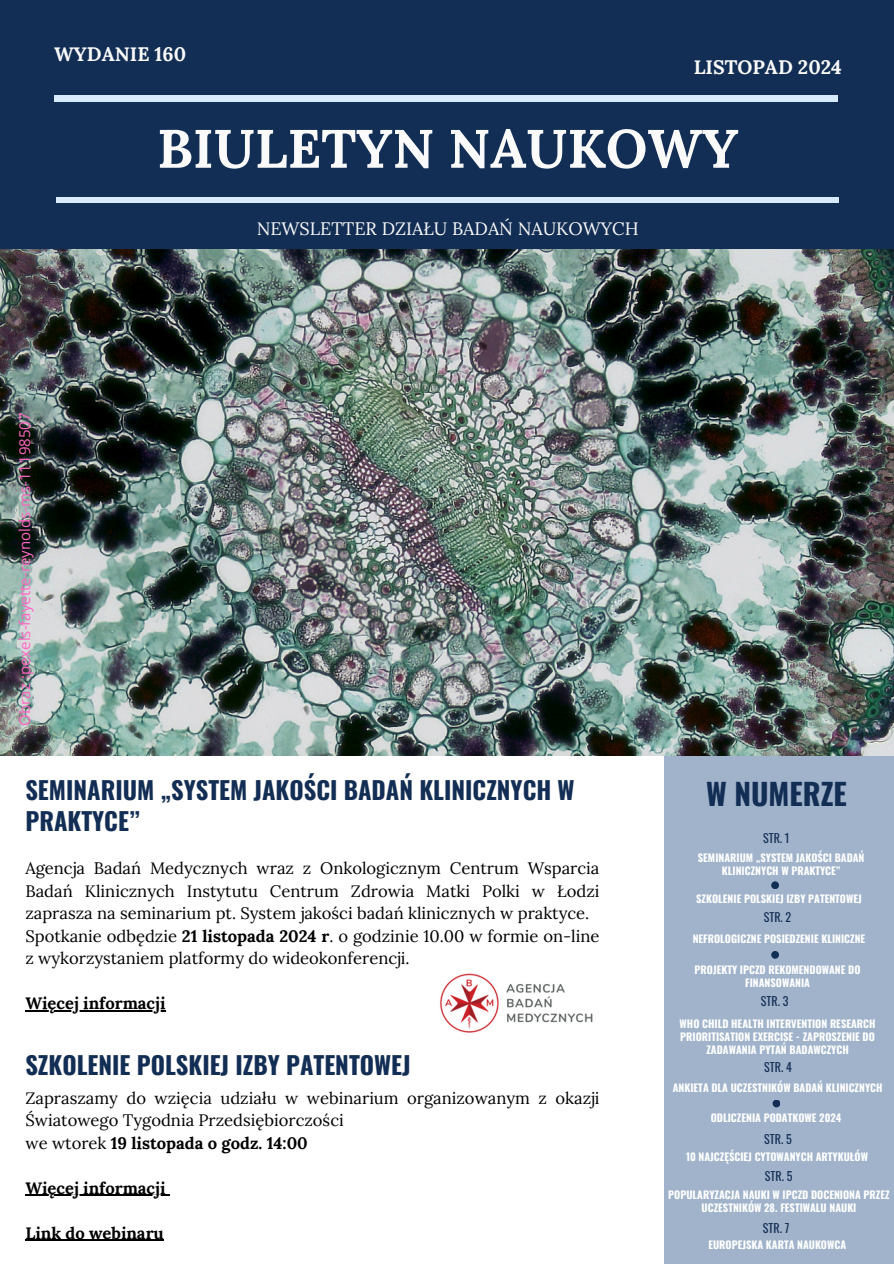
<style>
.page{position:relative;width:894px;height:1264px;background:#fff}
.page>*{position:absolute;margin:0;border:0;box-sizing:border-box;transform-origin:0 0}
.t1{font:700 54px "Lora";color:#fafafa}
.t2{font:700 29.7px "Oswald";color:#132e54}
.t3{font:700 24.45px/30.3px "Oswald";color:#132e54}
.t4{font:700 19.5px "Lora";color:#fafafa}
.t5{font:18px "Lora";color:#fafafa}
.t6{font:16.5px/22.5px "Lora";color:#000}
.t7{font:700 16.5px "Lora";color:#000}
.t8{font:15px "Open Sans";color:#ff66c4}
.t9{font:12px "Oswald";color:#132e54}
.t10{font:700 10.5px/13.2px "Oswald";color:#fff;text-align:center}
.s1{font-weight:700}
.s2{font-weight:400}
</style>
<div class="page">
<div style="left:664px;top:520px;width:229px;height:743px;background:#a0b3cb"></div>
<div style="left:0;top:0;width:893px;height:413px;background:#132e54"></div>
<div style="left:56px;top:197px;width:782px;height:6px;background:#d8eafe"></div>
<div style="left:54px;top:95px;width:783px;height:6px;background:#d8eafe"></div>
<div style="left:772px;top:1099px;width:8px;height:8px;background:#132e54;border-radius:50%"></div>
<img style="left:440px;top:973px;width:153px;height:60px">
<img style="left:0;top:250px;width:893px;height:505px">
<hr style="left:25px;top:1010px;width:140px;height:1px;background:#000">
<hr style="left:25px;top:1194px;width:140px;height:1px;background:#000">
<hr style="left:25px;top:1239px;width:139px;height:1px;background:#000">
<div style="left:771px;top:881px;width:7px;height:8px;background:#132e54;border-radius:50%"></div>
<div style="left:771px;top:950px;width:7px;height:8px;background:#132e54;border-radius:50%"></div>
<h5 class="t4" style="left:54px;top:41px;width:134px">WYDANIE 160</h5>
<p class="t4" style="left:693px;top:54px;width:149px">LISTOPAD 2024</p>
<h1 class="t1" style="left:157px;top:113px;width:582px">BIULETYN NAUKOWY</h1>
<p class="t5" style="left:256px;top:217px;width:383px">NEWSLETTER DZIAŁU BADAŃ NAUKOWYCH</p>
<p class="t8" style="left:14px;top:725px;width:314px;rotate:-90deg">Obraz :pexels-fayette-reynolds-ms-11198507</p>
<p class="t3" style="left:25px;top:774px;width:550px">SEMINARIUM „SYSTEM JAKOŚCI BADAŃ KLINICZNYCH W<br>PRAKTYCE”</p>
<p class="t6" style="left:25px;top:857px;width:575px;text-align:justify">Agencja Badań Medycznych wraz z Onkologicznym Centrum Wsparcia Badań Klinicznych Instytutu Centrum Zdrowia Matki Polki w Łodzi zaprasza na seminarium pt. System jakości badań klinicznych w praktyce.</p>
<p class="t6" style="left:25px;top:924px;width:575px">Spotkanie odbędzie <span class="s1">21 listopada 2024 r</span>. o godzinie 10.00 w formie on-line z wykorzystaniem platformy do wideokonferencji.</p>
<h6 class="t7" style="left:25px;top:992px;width:142px">Więcej informacji</h6>
<p class="t3" style="left:25px;top:1048px;width:387px">SZKOLENIE POLSKIEJ IZBY PATENTOWEJ</p>
<p class="t6" style="left:25px;top:1086px;width:575px">Zapraszamy do wzięcia udziału w webinarium organizowanym z okazji<br>Światowego Tygodnia Przedsiębiorczości</p>
<p class="t7" style="left:25px;top:1132px;width:284px"><span class="s2">we wtorek</span> 19 listopada o godz. 14:00</p>
<p class="t7" style="left:25px;top:1177px;width:142px">Więcej informacji</p>
<h3 class="t7" style="left:25px;top:1222px;width:140px">Link do webinaru</h3>
<h4 class="t2" style="left:705px;top:770px;width:142px">W NUMERZE</h4>
<p class="t9" style="left:762px;top:829px;width:28px">STR. 1</p>
<p class="t10" style="left:697px;top:850px;width:168px">SEMINARIUM „SYSTEM JAKOŚCI BADAŃ<br>KLINICZNYCH W PRAKTYCE”</p>
<p class="t10" style="left:696px;top:891px;width:167px">SZKOLENIE POLSKIEJ IZBY PATENTOWEJ</p>
<p class="t9" style="left:763px;top:907px;width:29px">STR. 2</p>
<p class="t10" style="left:692px;top:931px;width:174px">NEFROLOGICZNE POSIEDZENIE KLINICZNE</p>
<p class="t10" style="left:694px;top:962px;width:167px">PROJEKTY IPCZD REKOMENDOWANE DO<br>FINANSOWANIA</p>
<p class="t9" style="left:760px;top:992px;width:29px">STR. 3</p>
<p class="t10" style="left:679px;top:1016px;width:197px">WHO CHILD HEALTH INTERVENTION RESEARCH<br>PRIORITISATION EXERCISE - ZAPROSZENIE DO<br>ZADAWANIA PYTAŃ BADAWCZYCH</p>
<p class="t10" style="left:672px;top:1080px;width:211px">ANKIETA DLA UCZESTNIKÓW BADAŃ KLINICZNYCH</p>
<p class="t9" style="left:764px;top:1057px;width:29px">STR. 4</p>
<p class="t10" style="left:710px;top:1110px;width:132px">ODLICZENIA PODATKOWE 2024</p>
<h3 class="t10" style="left:686px;top:1149px;width:183px">10 NAJCZĘŚCIEJ CYTOWANYCH ARTYKUŁÓW</h3>
<p class="t10" style="left:668px;top:1187px;width:223px">POPULARYZACJA NAUKI W IPCZD DOCENIONA PRZEZ<br>UCZESTNIKÓW 28. FESTIWALU NAUKI</p>
<p class="t9" style="left:764px;top:1129px;width:29px">STR. 5</p>
<h6 class="t9" style="left:764px;top:1166px;width:29px">STR. 5</h6>
<p class="t9" style="left:762px;top:1219px;width:28px">STR. 7</p>
<h2 class="t10" style="left:708px;top:1237px;width:139px">EUROPEJSKA KARTA NAUKOWCA</h2>
</div>
